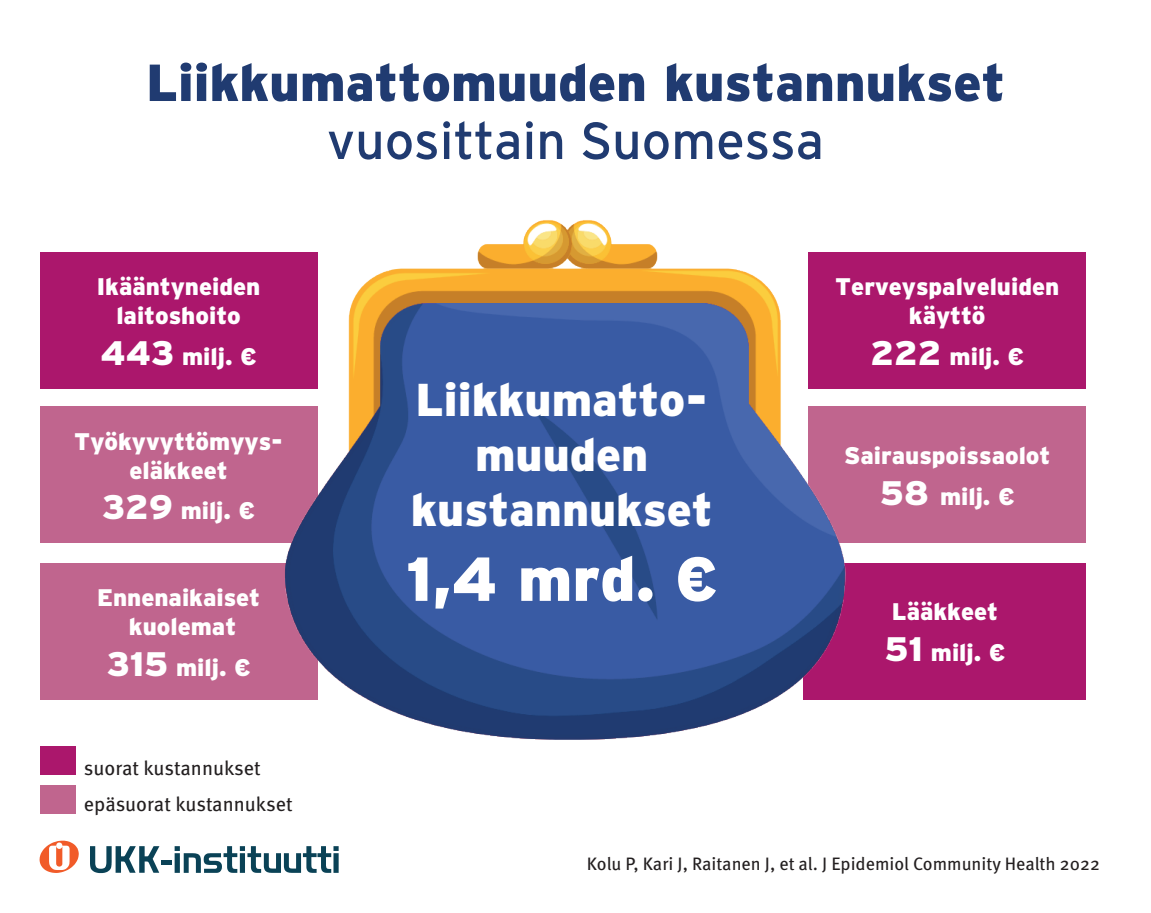
<style>
.page{position:relative;width:1151px;height:913px;background:#fff}
.page>*{position:absolute;margin:0;border:0;box-sizing:border-box;transform-origin:0 0}
.t1{font:900 62px "Interstate";color:#fff}
.t2{font:900 52px "Interstate";color:#203b71}
.t3{font:52px "Interstate";color:#203b71}
.t4{font:900 46px/55.2px "Interstate";color:#fff;text-align:center}
.t5{font:900 24px/28.8px "Interstate";color:#fff;text-align:center}
.t6{font:20px/36px "Meta OT";letter-spacing:-.005em;color:#231f20}
.t7{font:18px "Meta OT";color:#231f20}
.s1{font-size:34px}
</style>
<div class="page">
<div style="left:808px;top:252px;width:278px;height:136px;background:#ab176c"></div>
<div style="left:808px;top:407px;width:278px;height:136px;background:#c0658e"></div>
<div style="left:40px;top:563px;width:277px;height:137px;background:#c0658e"></div>
<div style="left:40px;top:252px;width:277px;height:136px;background:#ab176c"></div>
<div style="left:804px;top:563px;width:282px;height:137px;background:#ab176c"></div>
<div style="left:40px;top:407px;width:277px;height:136px;background:#c0658e"></div>
<img style="left:229px;top:220px;width:673px;height:520px">
<svg style="left:40px;top:840px;width:39px;height:33px"></svg>
<div style="left:161px;top:860px;width:11px;height:5px;background:#0a4256"></div>
<svg style="left:175px;top:846px;width:164px;height:27px"></svg>
<svg style="left:90px;top:846px;width:69px;height:27px"></svg>
<div style="left:40px;top:746px;width:35px;height:28px;background:#ab176c"></div>
<div style="left:40px;top:785px;width:35px;height:29px;background:#c0658e"></div>
<h2 class="t2" style="left:146px;top:53px;width:860px">Liikkumattomuuden kustannukset</h2>
<h2 class="t3" style="left:327px;top:109px;width:499px">vuosittain Suomessa</h2>
<p class="t5" style="left:97px;top:272px;width:165px">Ikääntyneiden laitoshoito</p>
<p class="t5" style="left:101px;top:342px;width:158px"><span class="s1">443</span> milj. €</p>
<p class="t5" style="left:74px;top:426px;width:210px">Työkyvyttömyys&shy;eläkkeet</p>
<p class="t5" style="left:102px;top:496px;width:155px"><span class="s1">329</span> milj. €</p>
<p class="t5" style="left:97px;top:583px;width:165px">Ennenaikaiset kuolemat</p>
<p class="t5" style="left:106px;top:653px;width:146px"><span class="s1">315</span> milj. €</p>
<p class="t6" style="left:84px;top:750px;width:210px">suorat kustannukset epäsuorat kustannukset</p>
<h3 class="t4" style="left:411px;top:372px;width:303px">Liikkumatto&shy;muuden kustannukset</h3>
<h1 class="t1" style="left:406px;top:543px;width:313px">1,4 mrd. €</h1>
<p class="t5" style="left:835px;top:272px;width:226px">Terveyspalveluiden käyttö</p>
<p class="t5" style="left:870px;top:342px;width:155px"><span class="s1">222</span> milj. €</p>
<p class="t5" style="left:844px;top:435px;width:208px;line-height:40.8px">Sairauspoissaolot<br><span class="s1">58</span> milj. €</p>
<p class="t5" style="left:884px;top:591px;width:122px;line-height:40.8px">Lääkkeet<br><span class="s1">51</span> milj. €</p>
<p class="t7" style="left:587px;top:853px;width:514px">Kolu P, Kari J, Raitanen J, et al. J Epidemiol Community Health 2022</p>
</div>
